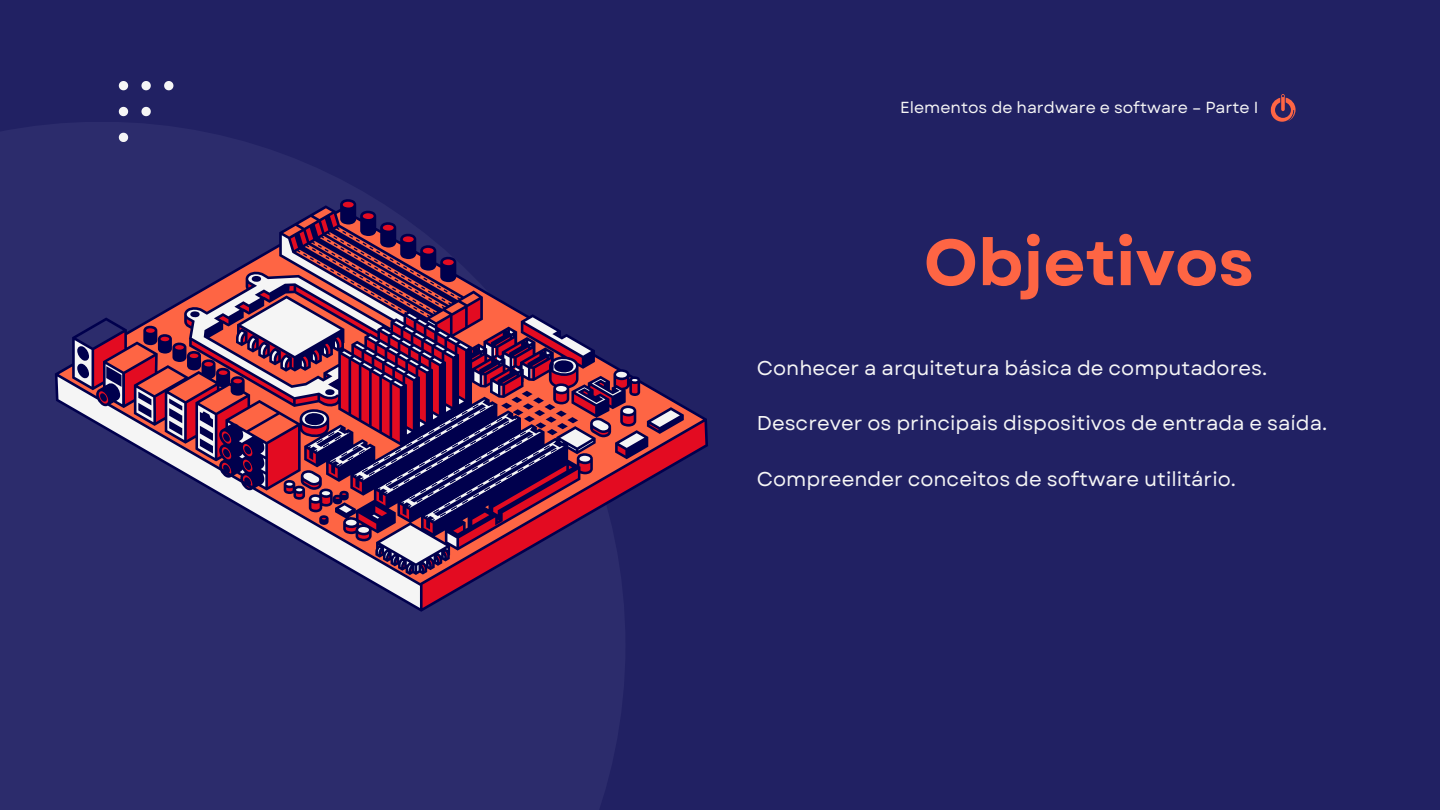
<style>
.page{position:relative;width:1440px;height:810px;background:#212163}
.page>*{position:absolute;margin:0;border:0;box-sizing:border-box;transform-origin:0 0}
.t1{font:700 65px "Garet";color:#fe6544}
.t2{font:20px "Garet";color:#f5f5f5}
.t3{font:16px "Garet";color:#f5f5f5}
</style>
<div class="page">
<svg style="left:1271px;top:94px;width:25px;height:28px"></svg>
<div style="left:0;top:122px;width:625px;height:688px;background:#2c2c6c"></div>
<svg style="left:55px;top:198px;width:653px;height:414px"></svg>
<svg style="left:164px;top:81px;width:9px;height:9px"></svg>
<svg style="left:141px;top:81px;width:10px;height:9px"></svg>
<svg style="left:119px;top:81px;width:9px;height:9px"></svg>
<svg style="left:141px;top:107px;width:10px;height:9px"></svg>
<svg style="left:119px;top:107px;width:9px;height:9px"></svg>
<svg style="left:119px;top:133px;width:9px;height:9px"></svg>
<h1 class="t3" style="left:900px;top:96px;width:360px">Elementos de hardware e software – Parte I</h1>
<p class="t1" style="left:924px;top:216px;width:332px">Objetivos</p>
<p class="t2" style="left:757px;top:353px;width:512px">Conhecer a arquitetura básica de computadores.</p>
<p class="t2" style="left:757px;top:409px;width:572px">Descrever os principais dispositivos de entrada e saída.</p>
<p class="t2" style="left:757px;top:464px;width:481px">Compreender conceitos de software utilitário.</p>
</div>
